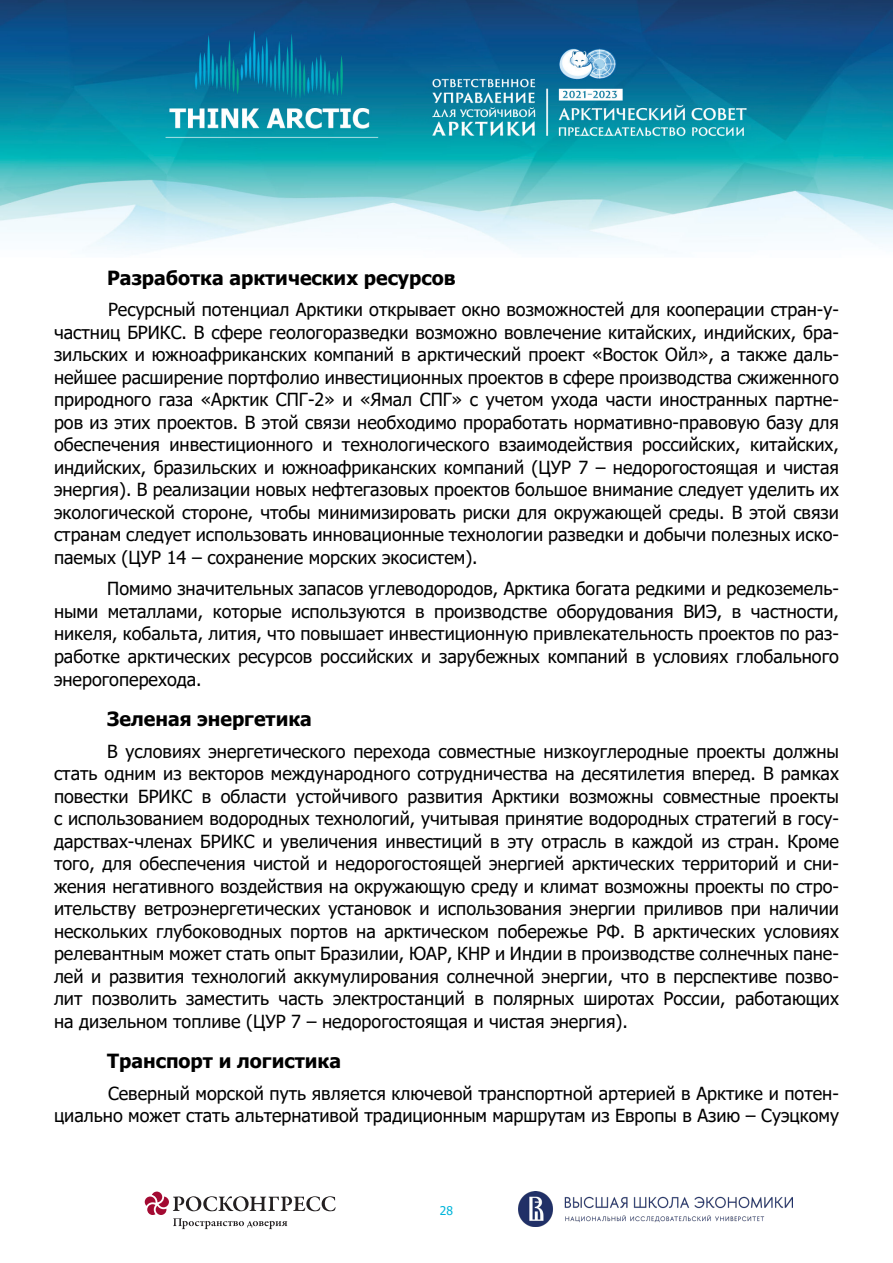
<style>
.page{position:relative;width:893px;height:1263px;background:#fff}
.page>*{position:absolute;margin:0;border:0;box-sizing:border-box;transform-origin:0 0}
.заголовок_нумер{font:700 19.5px "Tahoma";color:#000}
.Основной_текст{font:18px/22.5px "Tahoma";color:#000;text-align:justify}
.t1{font:12px "Tahoma";color:#00b5da}
</style>
<div class="page">
<img style="left:0;top:0;width:893px;height:252px">
<img style="left:519px;top:1191px;width:274px;height:35px">
<svg style="left:145px;top:1191px;width:191px;height:38px"></svg>
<p class="заголовок_нумер" style="left:107px;top:264px;width:350px">Разработка арктических ресурсов</p>
<p class="Основной_текст" style="left:54px;top:300px;width:786px;text-indent:54px">Ресурсный потенциал Арктики открывает окно возможностей для кооперации стран-у&shy;частниц БРИКС. В сфере геологоразведки возможно вовлечение китайских, индийских, бра&shy;зильских и южноафриканских компаний в арктический проект «Восток Ойл», а также даль&shy;нейшее расширение портфолио инвестиционных проектов в сфере производства сжиженного природного газа «Арктик СПГ-2» и «Ямал СПГ» с учетом ухода части иностранных партне&shy;ров из этих проектов. В этой связи необходимо проработать нормативно-правовую базу для обеспечения инвестиционного и технологического взаимодействия российских, китайских, индийских, бразильских и южноафриканских компаний (ЦУР 7 – недорогостоящая и чистая энергия). В реализации новых нефтегазовых проектов большое внимание следует уделить их экологической стороне, чтобы минимизировать риски для окружающей среды. В этой связи странам следует использовать инновационные технологии разведки и добычи полезных иско&shy;паемых (ЦУР 14 – сохранение морских экосистем).</p>
<p class="Основной_текст" style="left:54px;top:579px;width:786px;text-indent:53px">Помимо значительных запасов углеводородов, Арктика богата редкими и редкоземель&shy;ными металлами, которые используются в производстве оборудования ВИЭ, в частности, никеля, кобальта, лития, что повышает инвестиционную привлекательность проектов по раз&shy;работке арктических ресурсов российских и зарубежных компаний в условиях глобального энерогоперехода.</p>
<p class="заголовок_нумер" style="left:107px;top:705px;width:206px">Зеленая энергетика</p>
<p class="Основной_текст" style="left:54px;top:741px;width:786px;text-indent:53px">В условиях энергетического перехода совместные низкоуглеродные проекты должны стать одним из векторов международного сотрудничества на десятилетия вперед. В рамках повестки БРИКС в области устойчивого развития Арктики возможны совместные проекты с использованием водородных технологий, учитывая принятие водородных стратегий в госу&shy;дарствах-членах БРИКС и увеличения инвестиций в эту отрасль в каждой из стран. Кроме того, для обеспечения чистой и недорогостоящей энергией арктических территорий и сни&shy;жения негативного воздействия на окружающую среду и климат возможны проекты по стро&shy;ительству ветроэнергетических установок и использования энергии приливов при наличии нескольких глубоководных портов на арктическом побережье РФ. В арктических условиях релевантным может стать опыт Бразилии, ЮАР, КНР и Индии в производстве солнечных пане&shy;лей и развития технологий аккумулирования солнечной энергии, что в перспективе позво&shy;лит позволить заместить часть электростанций в полярных широтах России, работающих на дизельном топливе (ЦУР 7 – недорогостоящая и чистая энергия).</p>
<p class="заголовок_нумер" style="left:107px;top:1047px;width:235px">Транспорт и логистика</p>
<p class="Основной_текст" style="left:54px;top:1083px;width:786px;text-align:right">Северный морской путь является ключевой транспортной артерией в Арктике и потен&shy;циально может стать альтернативой традиционным маршрутам из Европы в Азию – Суэцкому</p>
<p class="t1" style="left:440px;top:1203px;width:15px">28</p>
</div>
